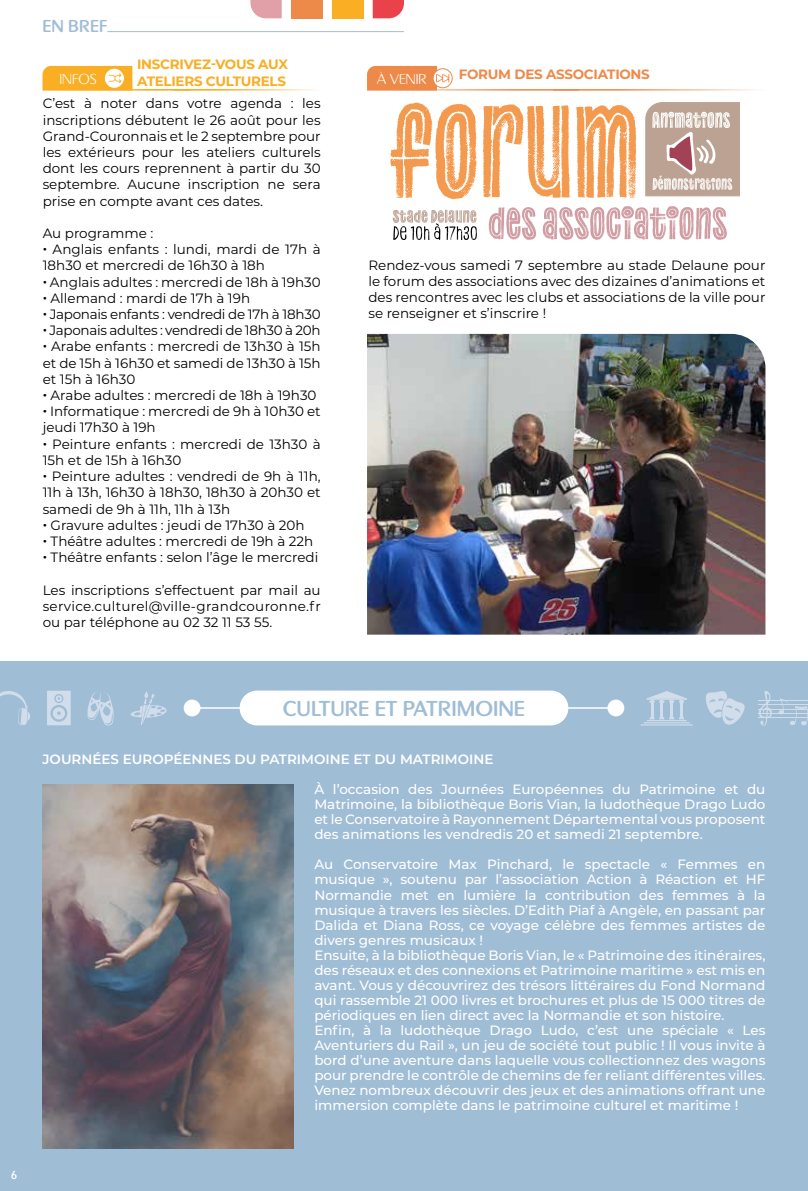
<style>
.page{position:relative;width:808px;height:1191px;background:#fff}
.page>*{position:absolute;margin:0;border:0;box-sizing:border-box;transform-origin:0 0}
.t1{font:500 22.5px "Pinot Grigio Modern";color:#a0bdd6}
.t2{font:500 18px "Pinot Grigio Modern";color:#a0bdd6}
.t3{font:300 15px "Pinot Grigio Modern";color:#fff}
.t4{font:13.5px/16.2px "Montserrat";color:#000;text-align:justify}
.t5{font:500 13.5px/15px "Montserrat";color:#fff;text-align:justify}
.t6{font:600 13.5px "Montserrat";color:#fff}
.t7{font:700 13.5px/16.2px "Montserrat";letter-spacing:-.02em;color:#f9ae23}
.t8{font:700 13.5px "Montserrat";letter-spacing:-.02em;color:#ee8a49}
.t9{font:500 12px "Pinot Grigio Modern";color:#fff}
.s1{font-weight:700}
</style>
<div class="page">
<div style="left:0;top:661px;width:808px;height:530px;background:#a0bdd6"></div>
<img style="left:367px;top:334px;width:398px;height:300px">
<svg style="left:390px;top:103px;width:246px;height:96px"></svg>
<svg style="left:488px;top:206px;width:239px;height:34px"></svg>
<svg style="left:393px;top:210px;width:84px;height:30px"></svg>
<svg style="left:645px;top:102px;width:94px;height:94px;background:#c8afa4"></svg>
<svg style="left:433px;top:69px;width:19px;height:19px"></svg>
<div style="left:433px;top:68px;width:20px;height:20px;border:1px solid #ee8a49;border-radius:50%"></div>
<svg style="left:367px;top:66px;width:82px;height:23px;background:#f09961"></svg>
<hr style="left:367px;top:89px;width:212px;height:2px;background:#ee8a49">
<hr style="left:553px;top:89px;width:212px;height:2px;background:#ee8a49">
<img style="left:43px;top:785px;width:250px;height:363px">
<div style="left:240px;top:690px;width:328px;height:35px;background:#fff;border-radius:17px"></div>
<hr style="left:186px;top:707px;width:436px;height:1px;background:#fff">
<div style="left:184px;top:699px;width:17px;height:17px;background:#fff;border-radius:50%"></div>
<div style="left:607px;top:699px;width:17px;height:17px;background:#fff;border-radius:50%"></div>
<hr style="left:758px;top:718px;width:50px;height:1px;background:#d2ddeb">
<hr style="left:758px;top:713px;width:50px;height:1px;background:#d2ddeb">
<hr style="left:758px;top:709px;width:50px;height:1px;background:#d2ddeb">
<hr style="left:758px;top:705px;width:50px;height:1px;background:#d2ddeb">
<hr style="left:758px;top:700px;width:50px;height:1px;background:#d2ddeb">
<svg style="left:778px;top:698px;width:30px;height:27px"></svg>
<svg style="left:758px;top:691px;width:14px;height:35px"></svg>
<svg style="left:130px;top:691px;width:37px;height:34px"></svg>
<svg style="left:706px;top:691px;width:39px;height:34px"></svg>
<hr style="left:643px;top:722px;width:47px;height:1px;background:#d2ddeb">
<hr style="left:647px;top:720px;width:40px;height:1px;background:#d2ddeb">
<hr style="left:641px;top:724px;width:52px;height:1px;background:#d2ddeb">
<svg style="left:646px;top:691px;width:41px;height:28px"></svg>
<div style="left:47px;top:690px;width:24px;height:35px;background:#d2ddeb"></div>
<svg style="left:54px;top:694px;width:9px;height:9px"></svg>
<svg style="left:50px;top:705px;width:17px;height:17px"></svg>
<div style="left:53px;top:707px;width:12px;height:12px;background:#d2ddeb;border-radius:50%"></div>
<svg style="left:57px;top:711px;width:4px;height:4px"></svg>
<svg style="left:56px;top:695px;width:6px;height:7px"></svg>
<svg style="left:87px;top:692px;width:27px;height:34px"></svg>
<div style="left:23px;top:711px;width:7px;height:10px;background:#d2ddeb;border-radius:50%"></div>
<svg style="left:0;top:691px;width:28px;height:34px"></svg>
<svg style="left:373px;top:0;width:31px;height:18px"></svg>
<div style="left:332px;top:0;width:31px;height:18px;background:#f9ae23"></div>
<div style="left:291px;top:0;width:31px;height:18px;background:#ee8a49"></div>
<svg style="left:250px;top:0;width:32px;height:18px"></svg>
<hr style="left:107px;top:31px;width:297px;height:1px;background:#a0bdd6">
<hr style="left:43px;top:89px;width:148px;height:2px;background:#f9ae23">
<hr style="left:172px;top:89px;width:149px;height:2px;background:#f9ae23">
<svg style="left:43px;top:66px;width:89px;height:25px;background:#f9b83f"></svg>
<h2 class="t2" style="left:43px;top:17px;width:66px">EN BREF</h2>
<p class="t7" style="left:137px;top:56px;width:152px">INSCRIVEZ-VOUS AUX<br>ATELIERS CULTURELS</p>
<p class="t8" style="left:459px;top:64px;width:193px">FORUM DES ASSOCIATIONS</p>
<p class="t3" style="left:377px;top:71px;width:51px">À VENIR</p>
<p class="t3" style="left:59px;top:71px;width:39px">INFOS</p>
<p class="t4" style="left:43px;top:95px;width:279px">C’est à noter dans votre agenda : les inscriptions débutent le 26 août pour les Grand-Couronnais et le 2 septembre pour les extérieurs pour les ateliers culturels dont les cours reprennent à partir du 30 septembre. Aucune inscription ne sera prise en compte avant ces dates.</p>
<p class="t4" style="left:43px;top:225px;width:280px;text-align:left">Au programme :<br><span class="s1">∙</span> Anglais enfants : lundi, mardi de 17h à 18h30 et mercredi de 16h30 à 18h<br><span class="s1">∙</span> Anglais adultes : mercredi de 18h à 19h30 <span class="s1">∙</span> Allemand : mardi de 17h à 19h<br><span class="s1">∙</span> Japonais enfants : vendredi de 17h à 18h30 <span class="s1">∙</span> Japonais adultes : vendredi de 18h30 à 20h <span class="s1">∙</span> Arabe enfants : mercredi de 13h30 à 15h et de 15h à 16h30 et samedi de 13h30 à 15h et 15h à 16h30<br><span class="s1">∙</span> Arabe adultes : mercredi de 18h à 19h30 <span class="s1">∙</span> Informatique : mercredi de 9h à 10h30 et jeudi 17h30 à 19h<br><span class="s1">∙</span> Peinture enfants : mercredi de 13h30 à 15h et de 15h à 16h30<br><span class="s1">∙</span> Peinture adultes : vendredi de 9h à 11h, 11h à 13h, 16h30 à 18h30, 18h30 à 20h30 et samedi de 9h à 11h, 11h à 13h<br><span class="s1">∙</span> Gravure adultes : jeudi de 17h30 à 20h<br><span class="s1">∙</span> Théâtre adultes : mercredi de 19h à 22h <span class="s1">∙</span> Théâtre enfants : selon l’âge le mercredi</p>
<p class="t4" style="left:43px;top:581px;width:280px">Les inscriptions s’effectuent par mail au service.culturel@ville-grandcouronne.fr ou par téléphone au 02 32 11 53 55.</p>
<p class="t4" style="left:368px;top:256px;width:398px">Rendez-vous samedi 7 septembre au stade Delaune pour le forum des associations avec des dizaines d’animations et des rencontres avec les clubs et associations de la ville pour se renseigner et s’inscrire !</p>
<p class="t9" style="left:11px;top:1169px;width:7px">6</p>
<h1 class="t1" style="left:283px;top:698px;width:244px">CULTURE ET PATRIMOINE</h1>
<p class="t6" style="left:43px;top:750px;width:452px">JOURNÉES EUROPÉENNES DU PATRIMOINE ET DU MATRIMOINE</p>
<p class="t5" style="left:314px;top:781px;width:453px">À l’occasion des Journées Européennes du Patrimoine et du Matrimoine, la bibliothèque Boris Vian, la ludothèque Drago Ludo et le Conservatoire à Rayonnement Départemental vous proposent des animations les vendredis 20 et samedi 21 septembre.</p>
<p class="t5" style="left:314px;top:856px;width:453px;text-align:left">Au Conservatoire Max Pinchard, le spectacle « Femmes en musique », soutenu par l’association Action à Réaction et HF Normandie met en lumière la contribution des femmes à la musique à travers les siècles. D’Edith Piaf à Angèle, en passant par Dalida et Diana Ross, ce voyage célèbre des femmes artistes de divers genres musicaux !<br>Ensuite, à la bibliothèque Boris Vian, le « Patrimoine des itinéraires, des réseaux et des connexions et Patrimoine maritime » est mis en avant. Vous y découvrirez des trésors littéraires du Fond Normand qui rassemble 21 000 livres et brochures et plus de 15 000 titres de périodiques en lien direct avec la Normandie et son histoire.<br>Enfin, à la ludothèque Drago Ludo, c’est une spéciale « Les Aventuriers du Rail », un jeu de société tout public ! Il vous invite à bord d’une aventure dans laquelle vous collectionnez des wagons pour prendre le contrôle de chemins de fer reliant différentes villes.<br>Venez nombreux découvrir des jeux et des animations offrant une immersion complète dans le patrimoine culturel et maritime !</p>
</div>
